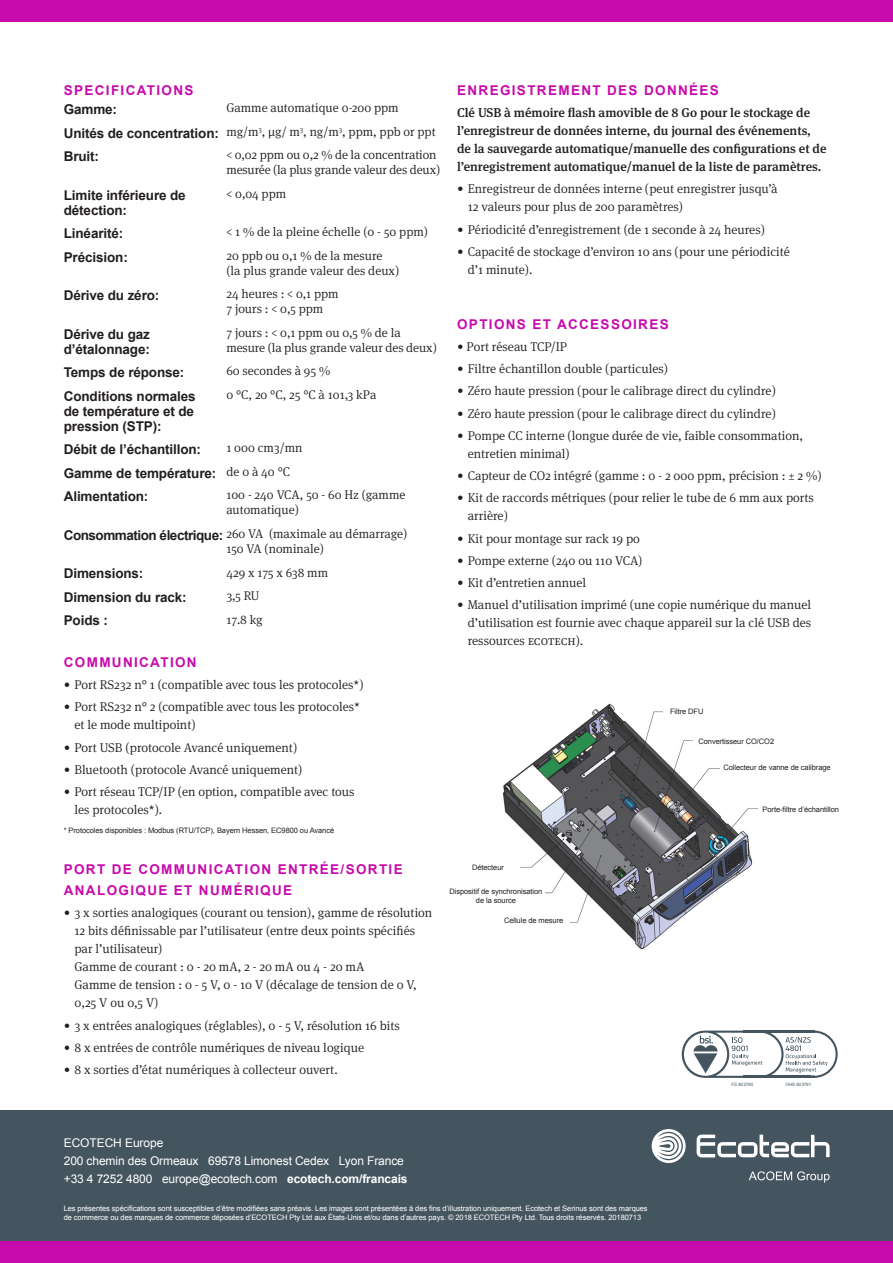
<style>
.page{position:relative;width:893px;height:1263px;background:#fff}
.page>*{position:absolute;margin:0;border:0;box-sizing:border-box;transform-origin:0 0}
.Black_subheading-rev{font:700 13.5px/15px "Arial";letter-spacing:-.01em;color:#231f20}
.Cap-sub-heading{font:700 13.5px/21px "Arial";letter-spacing:.1em;color:#c70aab}
.Black_subheading-rev-2{font:700 13.5px "Arial";letter-spacing:-.035em;color:#231f20}
.Main_content__specs{font:300 12.75px/18px "Meta Serif Pro";color:#231f20}
.Main_content__specs-2{font:500 12.75px/18px "Meta Serif Pro";color:#231f20}
.Actual-specs-content{font:300 12.6px/15px "Meta Serif Pro";color:#231f20}
.Main_content__specs-3{font:300 12.6px/15px "Meta Serif Pro";color:#231f20}
.t1{font:12px/18px "Arial";letter-spacing:-.01em;color:#fff}
.t2{font:7.5px/9px "Arial";letter-spacing:-.01em;color:#fff}
.Black_subheading-rev-3{font:7.5px/9px "Arial";letter-spacing:-.01em;color:#231f20;text-align:center}
.t3{font:4.5px "Arial";letter-spacing:-.01em;color:#45555f}
.s1{font-weight:700}
</style>
<div class="page">
<div style="left:0;top:0;width:893px;height:21px;background:#c70aab"></div>
<img style="left:502px;top:703px;width:256px;height:247px">
<div style="left:0;top:1110px;width:893px;height:134px;background:#45555f"></div>
<div style="left:0;top:1242px;width:893px;height:21px;background:#c70aab"></div>
<svg style="left:652px;top:1129px;width:34px;height:34px"></svg>
<svg style="left:697px;top:1134px;width:133px;height:23px"></svg>
<svg style="left:749px;top:1171px;width:80px;height:11px"></svg>
<svg style="left:682px;top:1030px;width:156px;height:48px"></svg>
<div style="left:663px;top:703px;width:47px;height:16px;background:#fff"></div>
<div style="left:694px;top:733px;width:85px;height:15px;background:#fff"></div>
<div style="left:457px;top:859px;width:62px;height:16px;background:#fff"></div>
<div style="left:720px;top:760px;width:114px;height:15px;background:#fff"></div>
<div style="left:447px;top:876px;width:98px;height:39px;background:#fff"></div>
<div style="left:497px;top:913px;width:73px;height:15px;background:#fff"></div>
<p class="Cap-sub-heading" style="left:64px;top:80px;width:131px">SPECIFICATIONS</p>
<p class="Black_subheading-rev" style="left:64px;top:102px;width:55px">Gamme:</p>
<p class="Black_subheading-rev" style="left:64px;top:126px;width:157px">Unités de concentration:</p>
<p class="Black_subheading-rev" style="left:64px;top:149px;width:37px">Bruit:</p>
<p class="Black_subheading-rev" style="left:64px;top:188px;width:123px">Limite inférieure de détection:</p>
<p class="Black_subheading-rev" style="left:64px;top:226px;width:61px">Linéarité:</p>
<p class="Black_subheading-rev" style="left:64px;top:250px;width:66px">Précision:</p>
<p class="Black_subheading-rev" style="left:64px;top:288px;width:97px">Dérive du zéro:</p>
<p class="Black_subheading-rev" style="left:64px;top:327px;width:88px">Dérive du gaz d’étalonnage:</p>
<p class="Black_subheading-rev" style="left:64px;top:365px;width:122px">Temps de réponse:</p>
<p class="Black_subheading-rev" style="left:64px;top:389px;width:133px;text-align:justify">Conditions normales de température et de pression (STP):</p>
<p class="Black_subheading-rev" style="left:64px;top:442px;width:139px">Débit de l’échantillon:</p>
<p class="Black_subheading-rev" style="left:64px;top:466px;width:154px">Gamme de température:</p>
<p class="Black_subheading-rev" style="left:64px;top:489px;width:86px">Alimentation:</p>
<p class="Black_subheading-rev-2" style="left:64px;top:526px;width:161px">Consommation électrique:</p>
<p class="Black_subheading-rev" style="left:64px;top:566px;width:81px">Dimensions:</p>
<p class="Black_subheading-rev" style="left:64px;top:590px;width:124px">Dimension du rack:</p>
<p class="Black_subheading-rev" style="left:64px;top:613px;width:46px">Poids :</p>
<p class="Actual-specs-content" style="left:226px;top:100px;width:174px">Gamme automatique 0-200 ppm</p>
<p class="Actual-specs-content" style="left:226px;top:123px;width:211px">mg/m<sup>3</sup>, μg/ m<sup>3</sup>, ng/m<sup>3</sup>, ppm, ppb or ppt</p>
<p class="Actual-specs-content" style="left:226px;top:147px;width:215px">&lt; 0,02 ppm ou 0,2 % de la concentration mesurée (la plus grande valeur des deux)</p>
<p class="Actual-specs-content" style="left:226px;top:185px;width:61px">&lt; 0,04 ppm</p>
<p class="Actual-specs-content" style="left:226px;top:224px;width:203px">&lt; 1 % de la pleine échelle (0 - 50 ppm)</p>
<p class="Actual-specs-content" style="left:226px;top:247px;width:174px">20 ppb ou 0,1 % de la mesure (la plus grande valeur des deux)</p>
<p class="Actual-specs-content" style="left:226px;top:286px;width:114px">24 heures : &lt; 0,1 ppm<br>7 jours : &lt; 0,5 ppm</p>
<p class="Actual-specs-content" style="left:226px;top:324px;width:212px">7 jours : &lt; 0,1 ppm ou 0,5 % de la mesure (la plus grande valeur des deux)</p>
<p class="Actual-specs-content" style="left:226px;top:363px;width:105px">60 secondes à 95 %</p>
<p class="Actual-specs-content" style="left:226px;top:386px;width:152px">0 °C, 20 °C, 25 °C à 101,3 kPa</p>
<p class="Actual-specs-content" style="left:226px;top:440px;width:78px">1 000 cm3/mn</p>
<p class="Actual-specs-content" style="left:226px;top:463px;width:65px">de 0 à 40 °C</p>
<p class="Actual-specs-content" style="left:226px;top:487px;width:181px">100 - 240 VCA, 50 - 60 Hz (gamme automatique)</p>
<p class="Main_content__specs-3" style="left:226px;top:525px;width:182px">260 VA (maximale au démarrage)<br>150 VA (nominale)</p>
<p class="Actual-specs-content" style="left:226px;top:564px;width:103px">429 x 175 x 638 mm</p>
<p class="Actual-specs-content" style="left:226px;top:587px;width:35px">3,5 RU</p>
<p class="Actual-specs-content" style="left:226px;top:611px;width:38px">17.8 kg</p>
<p class="Cap-sub-heading" style="left:64px;top:652px;width:134px">COMMUNICATION</p>
<p class="Main_content__specs" style="left:64px;top:675px;width:301px">• Port RS232 n° 1 (compatible avec tous les protocoles*)</p>
<p class="Main_content__specs" style="left:74px;top:697px;width:287px;text-indent:-11px">• Port RS232 n° 2 (compatible avec tous les protocoles* et le mode multipoint)</p>
<p class="Main_content__specs" style="left:64px;top:737px;width:235px">• Port USB (protocole Avancé uniquement)</p>
<p class="Main_content__specs" style="left:64px;top:760px;width:240px">• Bluetooth (protocole Avancé uniquement)</p>
<p class="Main_content__specs" style="left:74px;top:782px;width:282px;text-indent:-11px">• Port réseau TCP/IP (en option, compatible avec tous les protocoles*).</p>
<p class="Black_subheading-rev-3" style="left:64px;top:825px;width:272px">* Protocoles disponibles : Modbus (RTU/TCP), Bayern Hessen, EC9800 ou Avancé</p>
<p class="Cap-sub-heading" style="left:64px;top:859px;width:340px">PORT DE COMMUNICATION ENTRÉE/SORTIE<br>ANALOGIQUE ET NUMÉRIQUE</p>
<p class="Main_content__specs" style="left:74px;top:903px;width:359px;text-indent:-11px">• 3 x sorties analogiques (courant ou tension), gamme de résolution 12 bits définissable par l’utilisateur (entre deux points spécifiés par l’utilisateur)<br>Gamme de courant : 0 - 20 mA, 2 - 20 mA ou 4 - 20 mA<br>Gamme de tension : 0 - 5 V, 0 - 10 V (décalage de tension de 0 V, 0,25 V ou 0,5 V)</p>
<p class="Main_content__specs" style="left:64px;top:1016px;width:337px">• 3 x entrées analogiques (réglables), 0 - 5 V, résolution 16 bits</p>
<p class="Main_content__specs" style="left:64px;top:1038px;width:302px">• 8 x entrées de contrôle numériques de niveau logique</p>
<p class="Main_content__specs" style="left:64px;top:1060px;width:275px">• 8 x sorties d’état numériques à collecteur ouvert.</p>
<p class="Cap-sub-heading" style="left:457px;top:80px;width:263px">ENREGISTREMENT DES DONNÉES</p>
<p class="Main_content__specs-2" style="left:457px;top:103px;width:371px">Clé USB à mémoire flash amovible de 8 Go pour le stockage de l’enregistreur de données interne, du journal des événements, de la sauvegarde automatique/manuelle des configurations et de l’enregistrement automatique/manuel de la liste de paramètres.</p>
<p class="Main_content__specs" style="left:468px;top:179px;width:311px;text-indent:-11px">• Enregistreur de données interne (peut enregistrer jusqu’à<br>12 valeurs pour plus de 200 paramètres)</p>
<p class="Main_content__specs" style="left:457px;top:220px;width:309px">• Périodicité d’enregistrement (de 1 seconde à 24 heures)</p>
<p class="Main_content__specs" style="left:468px;top:242px;width:324px;text-indent:-11px">• Capacité de stockage d’environ 10 ans (pour une périodicité d’1 minute).</p>
<p class="Cap-sub-heading" style="left:457px;top:314px;width:213px">OPTIONS ET ACCESSOIRES</p>
<p class="Main_content__specs" style="left:457px;top:337px;width:112px">• Port réseau TCP/IP</p>
<p class="Main_content__specs" style="left:457px;top:359px;width:212px">• Filtre échantillon double (particules)</p>
<p class="Main_content__specs" style="left:457px;top:381px;width:320px">• Zéro haute pression (pour le calibrage direct du cylindre)</p>
<p class="Main_content__specs" style="left:457px;top:403px;width:320px">• Zéro haute pression (pour le calibrage direct du cylindre)</p>
<p class="Main_content__specs" style="left:468px;top:426px;width:337px;text-indent:-11px">• Pompe CC interne (longue durée de vie, faible consommation, entretien minimal)</p>
<p class="Main_content__specs" style="left:457px;top:466px;width:366px">• Capteur de CO2 intégré (gamme : 0 - 2 000 ppm, précision : ± 2 %)</p>
<p class="Main_content__specs" style="left:468px;top:488px;width:348px;text-indent:-11px">• Kit de raccords métriques (pour relier le tube de 6 mm aux ports arrière)</p>
<p class="Main_content__specs" style="left:457px;top:529px;width:184px">• Kit pour montage sur rack 19 po</p>
<p class="Main_content__specs" style="left:457px;top:551px;width:187px">• Pompe externe (240 ou 110 VCA)</p>
<p class="Main_content__specs" style="left:457px;top:573px;width:131px">• Kit d’entretien annuel</p>
<p class="Main_content__specs" style="left:468px;top:595px;width:345px;text-align:justify;text-indent:-11px">• Manuel d’utilisation imprimé (une copie numérique du manuel d’utilisation est fournie avec chaque appareil sur la clé USB des ressources ecotech).</p>
<p class="Black_subheading-rev-3" style="left:670px;top:707px;width:35px">Filtre DFU</p>
<p class="Black_subheading-rev-3" style="left:698px;top:736px;width:77px">Convertisseur CO/CO2</p>
<p class="Black_subheading-rev-3" style="left:723px;top:763px;width:109px">Collecteur de vanne de calibrage</p>
<p class="Black_subheading-rev-3" style="left:472px;top:862px;width:33px">Détecteur</p>
<p class="Black_subheading-rev-3" style="left:449px;top:887px;width:94px">Dispositif de synchronisation de la source</p>
<p class="Black_subheading-rev-3" style="left:504px;top:916px;width:61px">Cellule de mesure</p>
<p class="Black_subheading-rev-3" style="left:763px;top:804px;width:78px">Porte-filtre d’échantillon</p>
<p class="t3" style="left:732px;top:1082px;width:23px">FS 603790</p>
<p class="t3" style="left:786px;top:1082px;width:27px">OHS 603791</p>
<p class="t1" style="left:64px;top:1133px;width:101px">ECOTECH Europe</p>
<p class="t1" style="left:64px;top:1151px;width:345px">200 chemin des Ormeaux 69578 Limonest Cedex Lyon France +33 4 7252 4800 europe@ecotech.com <span class="s1">ecotech.com/francais</span></p>
<p class="t2" style="left:64px;top:1203px;width:585px">Les présentes spécifications sont susceptibles d’être modifiées sans préavis. Les images sont présentées à des fins d’illustration uniquement. Ecotech et Serinus sont des marques de commerce ou des marques de commerce déposées d’ECOTECH Pty Ltd aux États-Unis et/ou dans d’autres pays. © 2018 ECOTECH Pty Ltd. Tous droits réservés. 20180713</p>
</div>
